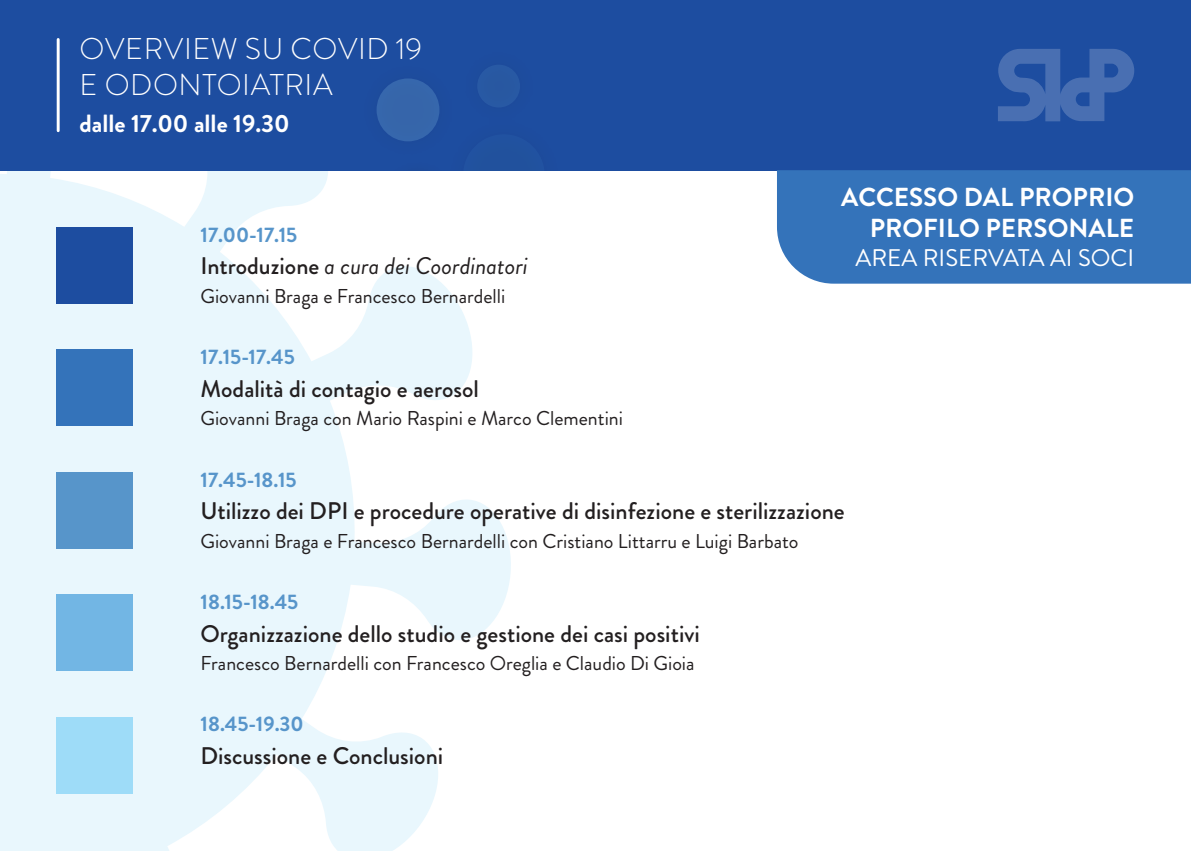
<style>
.page{position:relative;width:1191px;height:851px;background:#fff}
.page>*{position:absolute;margin:0;border:0;box-sizing:border-box;transform-origin:0 0}
.t1{font:300 30px/35.6px "Brandon Grotesque";letter-spacing:.02em;color:#fff}
.t2{font:700 26px/31.2px "Brandon Grotesque";color:#fff;text-align:right}
.t3{font:700 24.8px "Brandon Grotesque";color:#fff}
.t4{font:500 24px "Brandon Grotesque";color:#231f20}
.t5{font:italic 24px "Brandon Grotesque";color:#231f20}
.t6{font:24px "Brandon Grotesque";color:#fff}
.t7{font:700 21px "Brandon Grotesque";color:#5795ca}
.t8{font:20px "Brandon Grotesque";color:#231f20}
.s1{font-weight:500;font-style:normal}
</style>
<div class="page">
<svg style="left:1px;top:170px;width:513px;height:680px;fill:#e9f7fd"></svg>
<svg style="left:0;top:170px;width:1px;height:680px"></svg>
<div style="left:0;top:0;width:1191px;height:170px;background:#1d4da0"></div>
<div style="left:376px;top:78px;width:63px;height:63px;background:#3666aa;border-radius:50%"></div>
<div style="left:477px;top:65px;width:43px;height:42px;background:#2858a2;border-radius:50%"></div>
<svg style="left:998px;top:49px;width:136px;height:72px"></svg>
<hr style="left:57px;top:39px;width:3px;height:92px;background:#fff">
<div style="left:777px;top:170px;width:414px;height:113px;background:#3473ba"></div>
<div style="left:57px;top:227px;width:76px;height:76px;background:#1d4da0"></div>
<div style="left:57px;top:349px;width:76px;height:77px;background:#3473ba"></div>
<div style="left:57px;top:472px;width:76px;height:76px;background:#5795ca"></div>
<div style="left:57px;top:594px;width:76px;height:77px;background:#72b6e4"></div>
<div style="left:57px;top:717px;width:76px;height:76px;background:#9edcf8"></div>
<h1 class="t1" style="left:80px;top:31px;width:344px">OVERVIEW SU COVID 19<br>E ODONTOIATRIA</h1>
<p class="t3" style="left:79px;top:106px;width:212px">dalle 17.00 alle 19.30</p>
<p class="t7" style="left:201px;top:220px;width:98px">17.00-17.15</p>
<p class="t5" style="left:201px;top:249px;width:329px"><span class="s1">Introduzione</span> a cura dei Coordinatori</p>
<p class="t8" style="left:201px;top:282px;width:306px">Giovanni Braga e Francesco Bernardelli</p>
<p class="t7" style="left:201px;top:342px;width:96px">17.15-17.45</p>
<p class="t4" style="left:201px;top:372px;width:280px">Modalità di contagio e aerosol</p>
<p class="t8" style="left:201px;top:405px;width:424px">Giovanni Braga con Mario Raspini e Marco Clementini</p>
<h2 class="t2" style="left:841px;top:182px;width:294px">ACCESSO DAL PROPRIO<br>PROFILO PERSONALE</h2>
<p class="t6" style="left:855px;top:241px;width:280px">AREA RISERVATA AI SOCI</p>
<p class="t7" style="left:201px;top:464px;width:97px">17.45-18.15</p>
<p class="t4" style="left:201px;top:494px;width:645px">Utilizzo dei DPI e procedure operative di disinfezione e sterilizzazione</p>
<p class="t8" style="left:201px;top:527px;width:599px">Giovanni Braga e Francesco Bernardelli con Cristiano Littarru e Luigi Barbato</p>
<p class="t7" style="left:201px;top:587px;width:99px">18.15-18.45</p>
<p class="t4" style="left:201px;top:616px;width:500px">Organizzazione dello studio e gestione dei casi positivi</p>
<p class="t8" style="left:201px;top:649px;width:495px">Francesco Bernardelli con Francesco Oreglia e Claudio Di Gioia</p>
<p class="t7" style="left:201px;top:709px;width:105px">18.45-19.30</p>
<p class="t4" style="left:201px;top:739px;width:244px">Discussione e Conclusioni</p>
</div>
